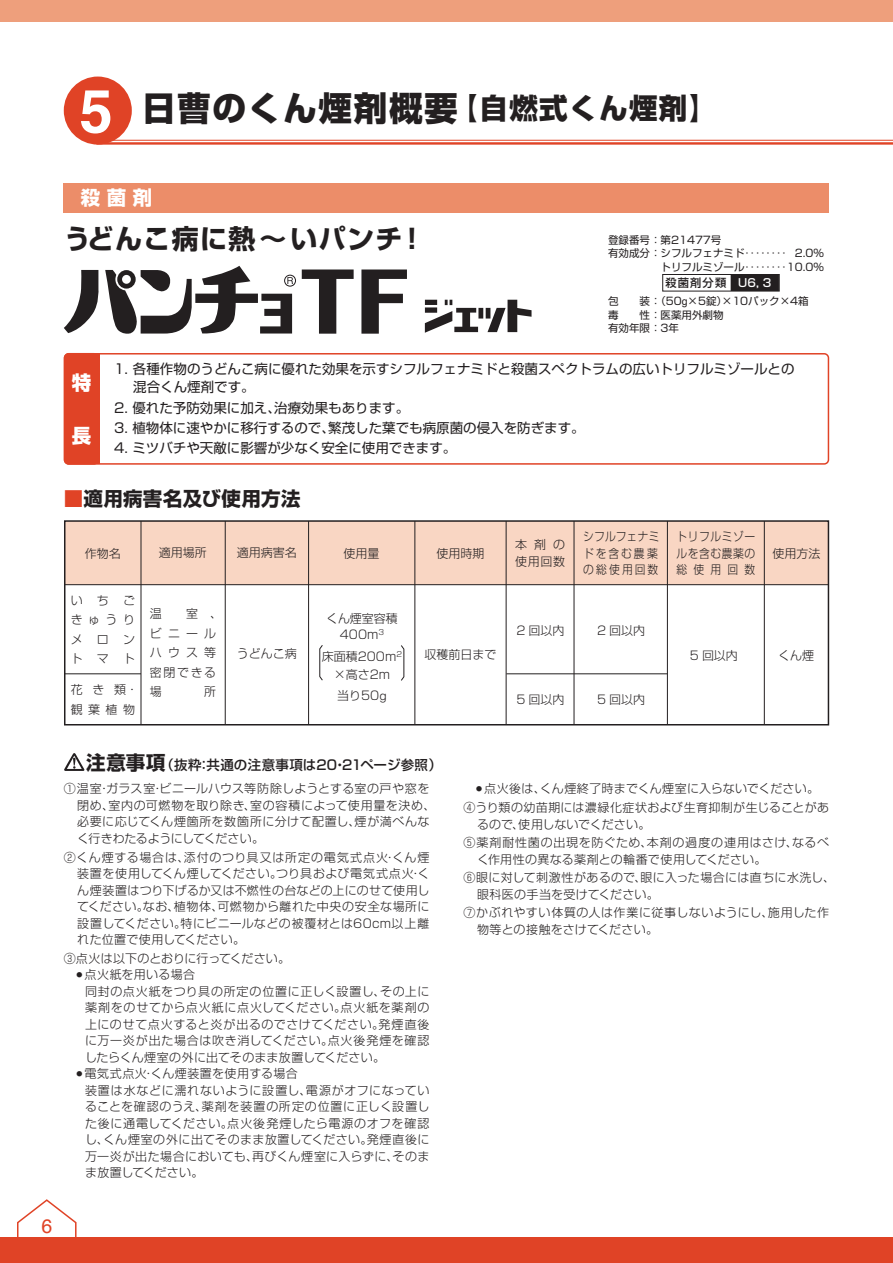
<style>
.page{position:relative;width:893px;height:1263px;background:#fff}
.page>*{position:absolute;margin:0;border:0;box-sizing:border-box;transform-origin:0 0}
.t1{font:700 60px "Helvetica";color:#fff}
.t2{font:800 33.6px "Shin Go Pro";letter-spacing:.05em;color:#231f20}
.t3{font:700 27px "Shin Go Pro";letter-spacing:.05em;color:#231f20}
.t4{font:700 19.5px "Shin Go Pro";letter-spacing:.015em;color:#231f20}
.t5{font:700 19.5px "Shin Go Pro";color:#fff}
.t6{font:800 19.5px "Shin Go Pro";color:#fff}
.t7{font:19.5px "Helvetica";color:#e04326}
.t8{font:13.5px/18px "Shin Go Pro";color:#231f20}
.t9{font:500 13.5px "Shin Go Pro";letter-spacing:.01em;color:#231f20}
.t10{font:300 12px/16.5px "Shin Go Pro";letter-spacing:.025em;color:#231f20}
.t11{font:12px/19.5px "Shin Go Pro Light 90 pv RKSJ H";letter-spacing:.005em;color:#231f20}
.t12{font:300 12px/16.5px "Shin Go Pro";letter-spacing:.045em;color:#231f20}
.t13{font:300 12px "Shin Go Pro";letter-spacing:.005em;color:#231f20}
.t14{font:12px/16.5px "Shin Go Pro Light 90 pv RKSJ H";letter-spacing:.18em;color:#231f20;scale:.9 1}
.t15{font:12px/16.5px "Shin Go Pro Light 90 pv RKSJ H";letter-spacing:.005em;color:#231f20;text-align:justify;scale:.9 1}
.t16{font:12px/19.5px "Shin Go Pro Light 90 pv RKSJ H";letter-spacing:.51em;color:#231f20}
.t17{font:500 11.25px "Shin Go Pro";letter-spacing:.1em;color:#231f20}
.t18{font:500 11.25px "Shin Go Pro";color:#fff}
.t19{font:10.5px "Shin Go Pro";color:#231f20}
.s1{font-size:28.5px}
.s2{font-family:"Helvetica"}
.s3{color:#e04326}
.s4{font-family:"Helvetica";font-weight:300}
.s5{font-weight:700;font-size:19.5px}
</style>
<div class="page">
<div style="left:0;top:0;width:893px;height:21px;background:#ee9f7c"></div>
<div style="left:0;top:1237px;width:893px;height:26px;background:#e04326"></div>
<svg style="left:17px;top:1199px;width:60px;height:38px"></svg>
<div style="left:64px;top:77px;width:68px;height:68px;background:#e04326;border-radius:50%"></div>
<hr style="left:96px;top:140px;width:797px;height:1px;background:#e04326">
<hr style="left:96px;top:142px;width:797px;height:3px;background:#e04326">
<div style="left:65px;top:354px;width:33px;height:110px;background:#e04326;border-radius:4px"></div>
<svg style="left:64px;top:270px;width:35px;height:63px"></svg>
<svg style="left:105px;top:266px;width:191px;height:68px"></svg>
<svg style="left:302px;top:269px;width:52px;height:65px"></svg>
<svg style="left:361px;top:269px;width:46px;height:65px"></svg>
<svg style="left:425px;top:300px;width:106px;height:33px"></svg>
<svg style="left:64px;top:753px;width:21px;height:18px"></svg>
<div style="left:64px;top:353px;width:765px;height:112px;border:2px solid #e04326;border-radius:4px"></div>
<div style="left:94px;top:353px;width:5px;height:111px;background:#e04326"></div>
<div style="left:64px;top:183px;width:765px;height:29px;background:#ec8d69"></div>
<div style="left:65px;top:521px;width:764px;height:64px;background:#f9d6c3"></div>
<hr style="left:141px;top:521px;width:1px;height:204px;background:#231f20">
<hr style="left:225px;top:521px;width:1px;height:204px;background:#231f20">
<hr style="left:308px;top:521px;width:1px;height:204px;background:#231f20">
<hr style="left:415px;top:521px;width:1px;height:204px;background:#231f20">
<hr style="left:506px;top:521px;width:1px;height:204px;background:#231f20">
<hr style="left:574px;top:521px;width:1px;height:204px;background:#231f20">
<hr style="left:667px;top:521px;width:1px;height:204px;background:#231f20">
<hr style="left:764px;top:521px;width:1px;height:204px;background:#231f20">
<hr style="left:65px;top:584px;width:764px;height:1px;background:#231f20">
<hr style="left:65px;top:673px;width:76px;height:1px;background:#231f20">
<hr style="left:506px;top:673px;width:161px;height:1px;background:#231f20">
<div style="left:64px;top:520px;width:765px;height:205px;border:1px solid #231f20"></div>
<svg style="left:319px;top:645px;width:86px;height:36px"></svg>
<div style="left:662px;top:274px;width:118px;height:17px;border:1px solid #231f20"></div>
<div style="left:731px;top:275px;width:48px;height:16px;background:#231f20"></div>
<p class="t1" style="left:79px;top:63px;width:35px">5</p>
<p class="t2" style="left:142px;top:82px;width:577px">日曹のくん煙剤概要<span class="s1">【自燃式くん煙剤】</span></p>
<p class="t5" style="left:81px;top:182px;width:73px">殺 菌 剤</p>
<p class="t3" style="left:64px;top:217px;width:363px">うどんこ病に熱～いパンチ！</p>
<p class="t19" style="left:608px;top:231px;width:115px">登録番号 ： 第21477号</p>
<p class="t19" style="left:608px;top:245px;width:218px">有効成分 ： シフルフェナミド‥‥‥‥ 2.0％</p>
<p class="t19" style="left:661px;top:258px;width:165px">トリフルミゾール‥‥‥‥10.0％</p>
<p class="t19" style="left:608px;top:293px;width:202px">包　　装 ： （50<span class="s2">g</span>×5錠）×10パック×4箱</p>
<p class="t19" style="left:608px;top:306px;width:117px">毒　　性 ： 医薬用外劇物</p>
<p class="t19" style="left:608px;top:320px;width:72px">有効年限 ： 3年</p>
<p class="t17" style="left:665px;top:274px;width:62px">殺菌剤分類</p>
<p class="t18" style="left:738px;top:274px;width:35px">U6, 3</p>
<p class="t6" style="left:72px;top:367px;width:21px">特</p>
<p class="t6" style="left:72px;top:420px;width:21px">長</p>
<p class="t8" style="left:133px;top:359px;width:663px;text-indent:-19px">1. 各種作物のうどんこ病に優れた効果を示すシフルフェナミドと殺菌スペクトラムの広いトリフルミゾールとの混合くん煙剤です。</p>
<p class="t8" style="left:114px;top:397px;width:296px">2. 優れた予防効果に加え、治療効果もあります。</p>
<p class="t8" style="left:114px;top:417px;width:472px">3. 植物体に速やかに移行するので、繁茂した葉でも病原菌の侵入を防ぎます。</p>
<p class="t8" style="left:114px;top:437px;width:344px">4. ミツバチや天敵に影響が少なく安全に使用できます。</p>
<p class="t4" style="left:64px;top:483px;width:238px"><span class="s3">■</span>適用病害名及び使用方法</p>
<p class="t11" style="left:85px;top:542px;width:37px">作物名</p>
<p class="t11" style="left:159px;top:542px;width:49px">適用場所</p>
<p class="t11" style="left:237px;top:541px;width:61px">適用病害名</p>
<p class="t11" style="left:343px;top:542px;width:37px">使用量</p>
<p class="t11" style="left:437px;top:542px;width:49px">使用時期</p>
<p class="t11" style="left:71px;top:589px;width:66px;text-align:justify">いちごきゅうりメロントマト</p>
<p class="t11" style="left:71px;top:679px;width:69px">花き類・観葉植物</p>
<p class="t16" style="left:150px;top:602px;width:74px;text-indent:36px">室 、ビニールハウス等密閉できる場</p>
<p class="t11" style="left:150px;top:602px;width:13px">温</p>
<p class="t11" style="left:204px;top:680px;width:13px">所</p>
<p class="t11" style="left:326px;top:609px;width:73px;line-height:16.5px;text-align:center">くん煙室容積<br>400m<sup>3</sup></p>
<p class="t11" style="left:322px;top:647px;width:82px;line-height:17.2px;text-align:center">床面積200m<sup>2 </sup>×高さ2m</p>
<p class="t11" style="left:337px;top:684px;width:51px">当り50<span class="s4">g</span></p>
<p class="t11" style="left:237px;top:642px;width:61px">うどんこ病</p>
<p class="t11" style="left:425px;top:644px;width:73px">収穫前日まで</p>
<p class="t9" style="left:86px;top:753px;width:357px"><span class="s5">注意事項</span>（抜粋：共通の注意事項は20・21ページ参照）</p>
<p class="t11" style="left:515px;top:535px;width:51px;line-height:16.5px">本剤の使用回数</p>
<p class="t14" style="left:583px;top:527px;width:87px">シフルフェナミドを含む農薬の総使用回数</p>
<p class="t15" style="left:676px;top:527px;width:89px">トリフルミゾールを含む農薬の総使用回数</p>
<p class="t11" style="left:772px;top:542px;width:49px">使用方法</p>
<p class="t11" style="left:516px;top:619px;width:50px">2 回以内</p>
<p class="t11" style="left:516px;top:688px;width:50px">5 回以内</p>
<p class="t11" style="left:597px;top:619px;width:50px">2 回以内</p>
<p class="t11" style="left:597px;top:688px;width:50px">5 回以内</p>
<p class="t11" style="left:690px;top:644px;width:50px">5 回以内</p>
<p class="t11" style="left:778px;top:644px;width:37px">くん煙</p>
<p class="t10" style="left:77px;top:779px;width:360px;text-indent:-14px">①温室・ガラス室・ビニールハウス等防除しようとする室の戸や窓を閉め、室内の可燃物を取り除き、室の容積によって使用量を決め、必要に応じてくん煙箇所を数箇所に分けて配置し、煙が満べんなく行きわたるようにしてください。</p>
<p class="t10" style="left:77px;top:847px;width:354px;text-align:justify;text-indent:-14px">②くん煙する場合は、添付のつり具又は所定の電気式点火・くん煙装置を使用してくん煙してください。つり具および電気式点火・くん煙装置はつり下げるか又は不燃性の台などの上にのせて使用してください。なお、植物体、可燃物から離れた中央の安全な場所に設置してください。特にビニールなどの被覆材とは60cm以上離れた位置で使用してください。</p>
<p class="t13" style="left:64px;top:948px;width:228px">③点火は以下のとおりに行ってください。</p>
<p class="t10" style="left:77px;top:965px;width:120px"><sup>●</sup> 点火紙を用いる場合</p>
<p class="t10" style="left:85px;top:981px;width:346px;text-align:justify">同封の点火紙をつり具の所定の位置に正しく設置し、その上に薬剤をのせてから点火紙に点火してください。点火紙を薬剤の上にのせて点火すると炎が出るのでさけてください。発煙直後に万一炎が出た場合は吹き消してください。点火後発煙を確認したらくん煙室の外に出てそのまま放置してください。</p>
<p class="t10" style="left:77px;top:1064px;width:223px"><sup>●</sup> 電気式点火・くん煙装置を使用する場合</p>
<p class="t10" style="left:85px;top:1080px;width:346px;text-align:justify">装置は水などに濡れないように設置し、電源がオフになっていることを確認のうえ、薬剤を装置の所定の位置に正しく設置した後に通電してください。点火後発煙したら電源のオフを確認し、くん煙室の外に出てそのまま放置してください。発煙直後に万一炎が出た場合においても、再びくん煙室に入らずに、そのまま放置してください。</p>
<p class="t10" style="left:476px;top:779px;width:344px"><sup>●</sup> 点火後は、くん煙終了時までくん煙室に入らないでください。</p>
<p class="t10" style="left:477px;top:798px;width:354px;text-indent:-14px">④うり類の幼苗期には濃緑化症状および生育抑制が生じることがあるので、使用しないでください。</p>
<p class="t12" style="left:477px;top:833px;width:354px;text-indent:-14px">⑤薬剤耐性菌の出現を防ぐため、本剤の過度の連用はさけ、なるべく作用性の異なる薬剤との輪番で使用してください。</p>
<p class="t10" style="left:477px;top:868px;width:360px;text-indent:-14px">⑥眼に対して刺激性があるので、眼に入った場合には直ちに水洗し、眼科医の手当を受けてください。</p>
<p class="t10" style="left:477px;top:903px;width:354px;text-indent:-14px">⑦かぶれやすい体質の人は作業に従事しないようにし、施用した作物等との接触をさけてください。</p>
<h3 class="t7" style="left:41px;top:1211px;width:12px">6</h3>
</div>
